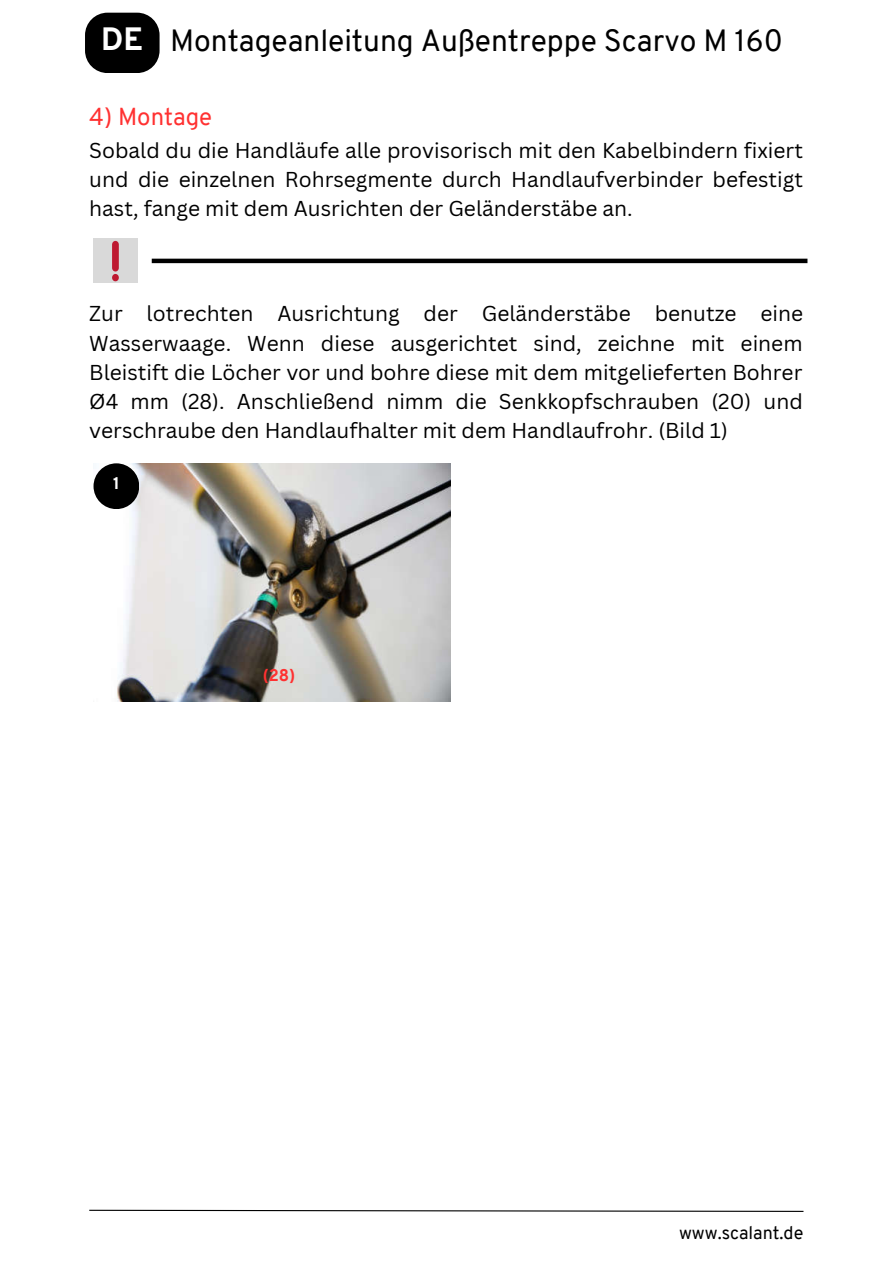
<style>
.page{position:relative;width:893px;height:1264px;background:#fff}
.page>*{position:absolute;margin:0;border:0;box-sizing:border-box;transform-origin:0 0}
.t1{font:30px "Overpass";color:#000}
.t2{font:24px "Overpass";color:#ff3131}
.t3{font:21px/29.2px "Canva Sans";color:#000;text-align:justify}
.t4{font:18px "Overpass";color:#000}
.t5{font:800 16.5px "Overpass";color:#ff3131}
.t6{font:800 16.5px "Overpass";color:#fff}
.s1{font-weight:800;font-size:31.5px;color:#fff}
</style>
<div class="page">
<svg style="left:89px;top:1209px;width:715px;height:3px"></svg>
<div style="left:93px;top:239px;width:45px;height:44px;background:#d9d9d9"></div>
<svg style="left:112px;top:274px;width:7px;height:7px"></svg>
<div style="left:112px;top:241px;width:7px;height:30px;background:#be1931;border-radius:4px"></div>
<hr style="left:152px;top:259px;width:655px;height:4px;background:#000">
<img style="left:95px;top:463px;width:355px;height:238px">
<div style="left:93px;top:463px;width:46px;height:46px;background:#000;border-radius:50%"></div>
<div style="left:85px;top:13px;width:74px;height:60px;background:#000;border-radius:22px"></div>
<h1 class="t1" style="left:101px;top:20px;width:683px"><span class="s1">DE</span> Montageanleitung Außentreppe Scarvo M 160</h1>
<p class="t2" style="left:89px;top:100px;width:124px">4) Montage</p>
<p class="t3" style="left:89px;top:135px;width:715px">Sobald du die Handläufe alle provisorisch mit den Kabelbindern fixiert und die einzelnen Rohrsegmente durch Handlaufverbinder befestigt hast, fange mit dem Ausrichten der Geländerstäbe an.</p>
<p class="t3" style="left:89px;top:299px;width:715px">Zur lotrechten Ausrichtung der Geländerstäbe benutze eine Wasserwaage. Wenn diese ausgerichtet sind, zeichne mit einem Bleistift die Löcher vor und bohre diese mit dem mitgelieferten Bohrer Ø4 mm (28). Anschließend nimm die Senkkopfschrauben (20) und verschraube den Handlaufhalter mit dem Handlaufrohr. (Bild 1)</p>
<p class="t6" style="left:113px;top:471px;width:8px">1</p>
<p class="t5" style="left:263px;top:663px;width:34px">(28)</p>
<p class="t4" style="left:679px;top:1220px;width:126px">www.scalant.de</p>
</div>
